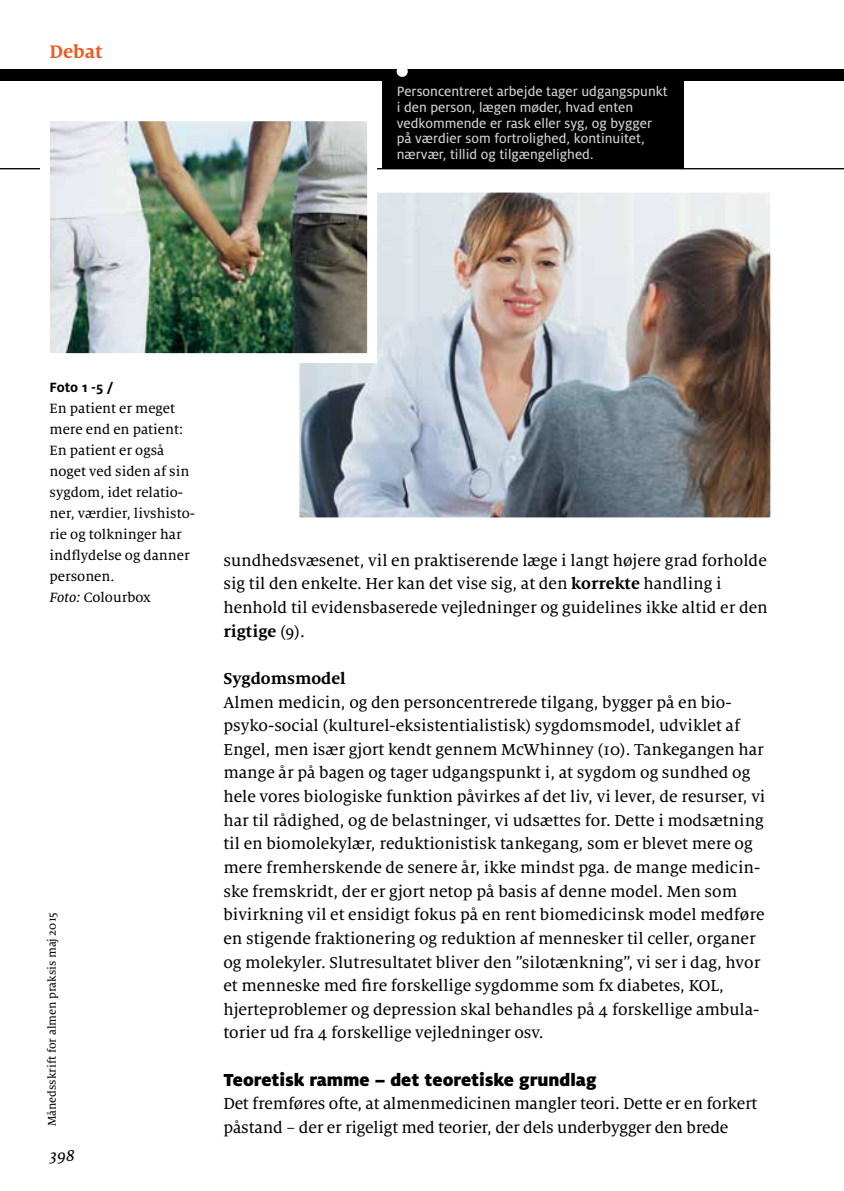
<style>
.page{position:relative;width:844px;height:1191px;background:#fff}
.page>*{position:absolute;margin:0;border:0;box-sizing:border-box;transform-origin:0 0}
.t1{font:700 20.12px "Milo Serif OT";color:#f15a22}
.t2{font:900 19.25px "Milo OT";color:#000}
.t3{font:17.5px/23.6px "Milo Serif OT Text";color:#000}
.t4{font:700 17.5px "Milo Serif OT";color:#000}
.t5{font:17.5px "Milo Serif OT Text Ita";color:#000}
.t6{font:14.88px/15.8px "Milo OT Text";color:#d1d3d4}
.t7{font:14.88px/21px "Milo Serif OT Text";color:#000}
.t8{font:700 14.88px "Milo OT";color:#000}
.t9{font:12.25px "Milo Serif OT Text";color:#000}
.s1{font-family:"Milo Serif OT Text Ita"}
.s2{font-family:"Milo Serif OT";font-weight:700}
.s3{font-family:"Milo Serif OT Text";font-weight:400}
</style>
<div class="page">
<div style="left:0;top:69px;width:843px;height:12px;background:#000"></div>
<hr style="left:0;top:168px;width:843px;height:1px;background:#000">
<img style="left:301px;top:194px;width:467px;height:322px">
<div style="left:288px;top:181px;width:493px;height:348px;border:12px solid #fff"></div>
<img style="left:51px;top:122px;width:315px;height:230px">
<div style="left:40px;top:111px;width:337px;height:252px;border:10px solid #fff"></div>
<div style="left:382px;top:69px;width:301px;height:100px;background:#000"></div>
<div style="left:396px;top:66px;width:11px;height:11px;background:#fff;border-radius:50%"></div>
<p class="t1" style="left:50px;top:41px;width:54px">Debat</p>
<p class="t6" style="left:396px;top:84px;width:272px">Personcentreret arbejde tager udgangspunkt i den person, lægen møder, hvad enten vedkommende er rask eller syg, og bygger på værdier som fortrolighed, kontinuitet, nærvær, tillid og tilgængelighed.</p>
<p class="t8" style="left:50px;top:379px;width:65px">Foto 1 -5 /</p>
<p class="t7" style="left:50px;top:398px;width:147px">En patient er meget mere end en patient:<br>En patient er også noget ved siden af sin sygdom, idet relatio&shy;ner, værdier, livshisto&shy;rie og tolkninger har indflydelse og danner personen.<br><span class="s1">Foto:</span> Colourbox</p>
<p class="t9" style="left:45px;top:1126px;width:216px;rotate:-90deg">Månedsskrift for almen praksis maj 2015</p>
<p class="t5" style="left:50px;top:1146px;width:27px">398</p>
<p class="t3" style="left:223px;top:549px;width:545px">sundhedsvæsenet, vil en praktiserende læge i langt højere grad forholde sig til den enkelte. Her kan det vise sig, at den <span class="s2">korrekte</span> handling i henhold til evidensbaserede vejledninger og guidelines ikke altid er den</p>
<p class="t4" style="left:223px;top:621px;width:83px">rigtige <span class="s3">(9).</span></p>
<p class="t4" style="left:223px;top:668px;width:124px">Sygdomsmodel</p>
<p class="t3" style="left:223px;top:690px;width:543px">Almen medicin, og den personcentrerede tilgang, bygger på en bio&shy;psyko-social (kulturel-eksistentialistisk) sygdomsmodel, udviklet af Engel, men især gjort kendt gennem McWhinney (10). Tankegangen har mange år på bagen og tager udgangspunkt i, at sygdom og sundhed og hele vores biologiske funktion påvirkes af det liv, vi lever, de resurser, vi har til rådighed, og de belastninger, vi udsættes for. Dette i modsætning til en biomolekylær, reduktionistisk tankegang, som er blevet mere og mere fremherskende de senere år, ikke mindst pga. de mange medicin&shy;ske fremskridt, der er gjort netop på basis af denne model. Men som bivirkning vil et ensidigt fokus på en rent biomedicinsk model medføre en stigende fraktionering og reduktion af mennesker til celler, organer og molekyler. Slutresultatet bliver den ”silotænkning”, vi ser i dag, hvor et menneske med fire forskellige sygdomme som fx diabetes, KOL, hjerteproblemer og depression skal behandles på 4 forskellige ambula&shy;torier ud fra 4 forskellige vejledninger osv.</p>
<p class="t2" style="left:223px;top:1068px;width:375px">Teoretisk ramme − det teoretiske grundlag</p>
<p class="t3" style="left:223px;top:1092px;width:535px">Det fremføres ofte, at almenmedicinen mangler teori. Dette er en forkert påstand − der er rigeligt med teorier, der dels underbygger den brede</p>
</div>
